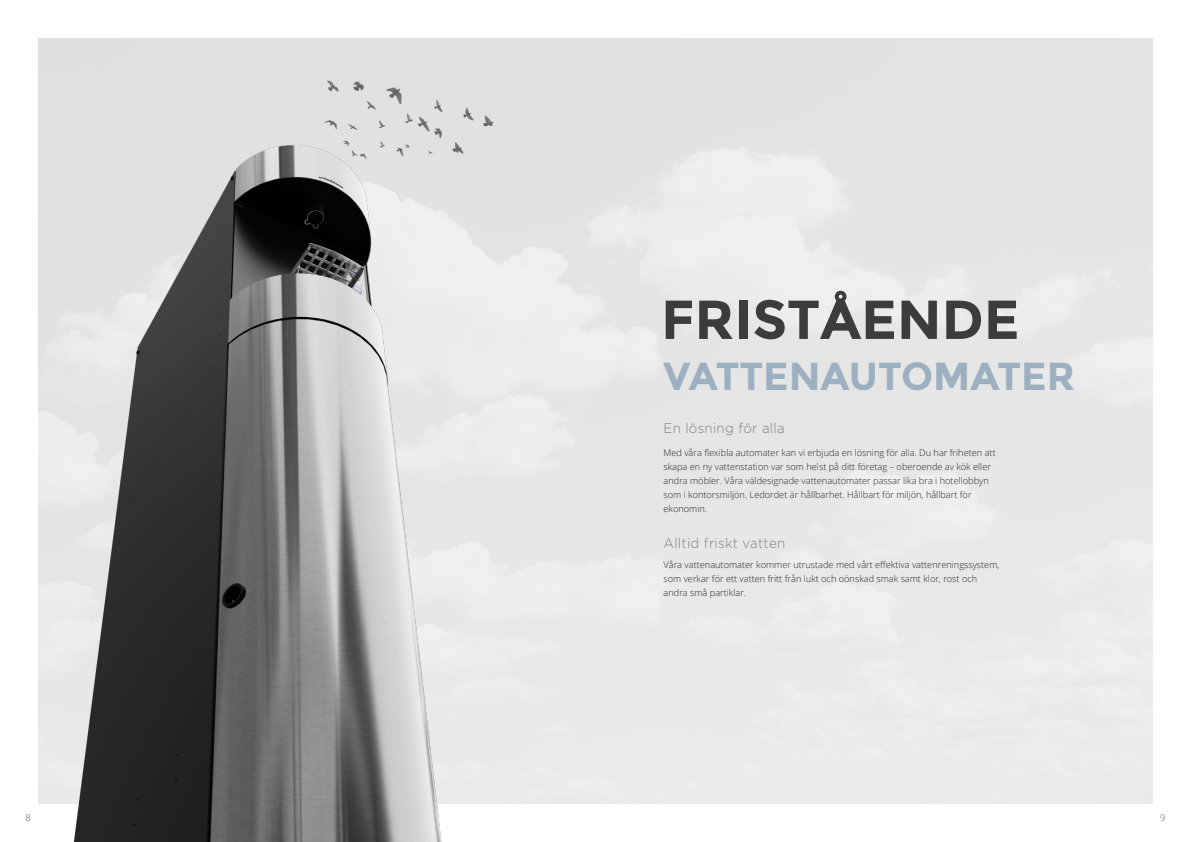
<style>
.page{position:relative;width:1191px;height:842px;background:#fff}
.page>*{position:absolute;margin:0;border:0;box-sizing:border-box;transform-origin:0 0}
.t1{font:700 54.8px "Montserrat";color:#3c3c3d}
.t2{font:700 39px "Montserrat";color:#9db0c1}
.t3{font:300 14px "Gotham HTF";letter-spacing:.02em;color:#7f8182;scale:.95 1}
.t4{font:300 9.2px/14px "Open Sans";color:#282827}
.t5{font:300 9.2px "Open Sans";color:#575756}
</style>
<div class="page">
<img style="left:38px;top:126px;width:475px;height:716px">
<img style="left:320px;top:81px;width:175px;height:88px">
<h1 class="t1" style="left:661px;top:287px;width:360px">FRISTÅENDE</h1>
<h2 class="t2" style="left:663px;top:352px;width:413px">VATTENAUTOMATER</h2>
<h3 class="t3" style="left:663px;top:420px;width:129px">En lösning för alla</h3>
<p class="t4" style="left:663px;top:445px;width:334px">Med våra flexibla automater kan vi erbjuda en lösning för alla. Du har friheten att skapa en ny vattenstation var som helst på ditt företag – oberoende av kök eller andra möbler. Våra väldesignade vattenautomater passar lika bra i hotellobbyn som i kontorsmiljön. Ledordet är hållbarhet. Hållbart för miljön, hållbart för ekonomin.</p>
<h3 class="t3" style="left:663px;top:535px;width:130px">Alltid friskt vatten</h3>
<p class="t4" style="left:663px;top:557px;width:337px">Våra vattenautomater kommer utrustade med vårt effektiva vattenreningssystem, som verkar för ett vatten fritt från lukt och oönskad smak samt klor, rost och andra små partiklar.</p>
<p class="t5" style="left:26px;top:811px;width:7px">8</p>
<p class="t5" style="left:1160px;top:811px;width:7px">9</p>
</div>
